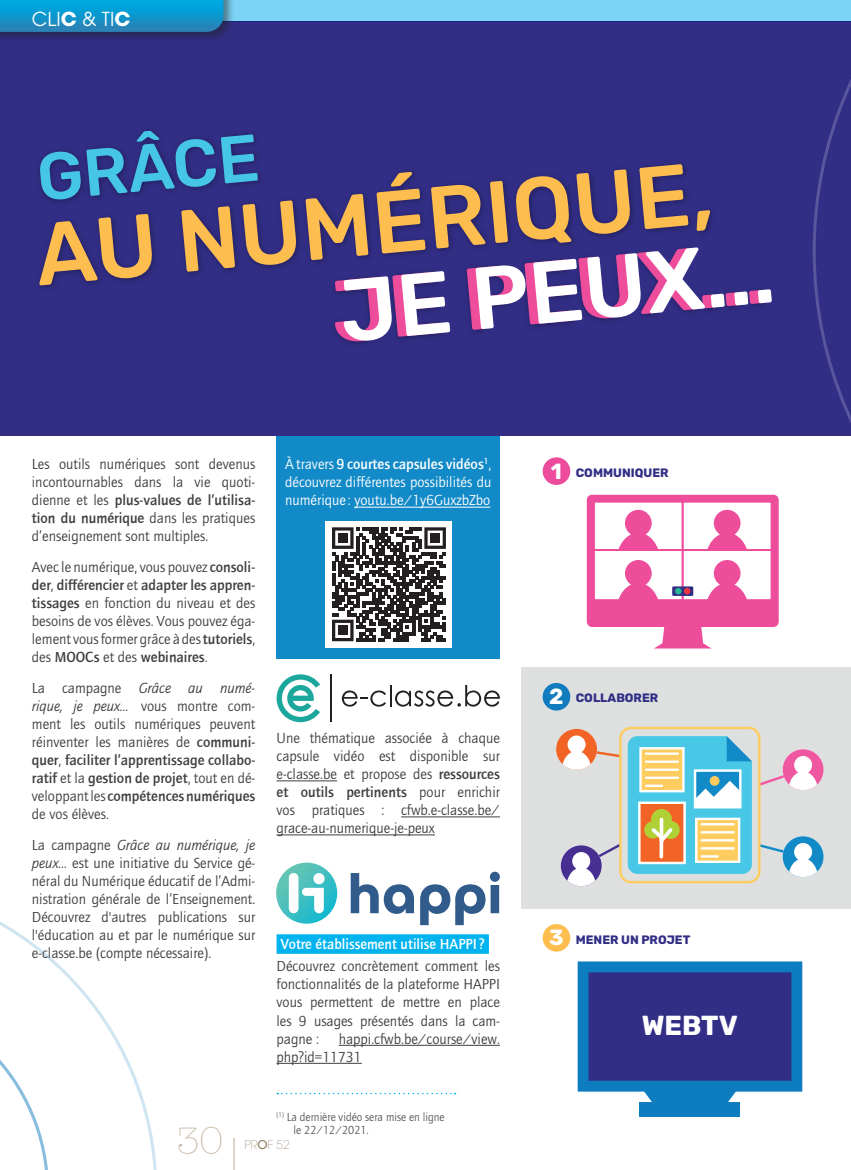
<style>
.page{position:relative;width:851px;height:1170px;background:#fff}
.page>*{position:absolute;margin:0;border:0;box-sizing:border-box;transform-origin:0 0}
.t1{font:300 37.5px "American Typewriter";color:#c7baa8}
.t2{font:700 27.45px "Rubik";color:#fff}
.t3{font:700 21.9px "Rubik";color:#fff}
.t4{font:19.2px "Avant Garde";color:#fff}
.t5{font:15px/18px "Quay Sans";color:#3e3e3f;text-align:justify}
.t6{font:15px/18px "Quay Sans";color:#fff;text-align:justify}
.t7{font:500 15px "Quay Sans";color:#fff}
.t8{font:700 12.15px "Rubik";color:#322e86}
.t9{font:12px/13.5px "Quay Sans";color:#57585a;scale:.96 1}
.t10{font:200 12px "Avant Garde";color:#938065}
.s1{font-weight:700}
.s2{font-weight:500}
.s3{font-style:italic}
</style>
<div class="page">
<div style="left:276px;top:436px;width:224px;height:222px;background:#138ac8"></div>
<svg style="left:0;top:921px;width:157px;height:248px"></svg>
<div style="left:0;top:21px;width:850px;height:415px;background:#322e86"></div>
<svg style="left:812px;top:21px;width:38px;height:400px"></svg>
<svg style="left:305px;top:164px;width:466px;height:177px"></svg>
<svg style="left:39px;top:131px;width:257px;height:154px"></svg>
<div style="left:521px;top:667px;width:329px;height:241px;background:#dde0df"></div>
<div style="left:542px;top:457px;width:28px;height:28px;background:#ed4c9c;border-radius:50%"></div>
<div style="left:542px;top:683px;width:28px;height:27px;background:#127cbf;border-radius:50%"></div>
<div style="left:542px;top:923px;width:28px;height:28px;background:#fdbe4f;border-radius:50%"></div>
<div style="left:640px;top:1101px;width:99px;height:15px;background:#0e7dbf"></div>
<svg style="left:577px;top:961px;width:225px;height:142px;background:#344d9b"></svg>
<svg style="left:586px;top:494px;width:192px;height:154px"></svg>
<div style="left:683px;top:588px;width:7px;height:6px;background:#ee3542;border-radius:50%"></div>
<hr style="left:850px;top:436px;width:1px;height:231px;background:#dde0df">
<hr style="left:850px;top:908px;width:1px;height:261px;background:#dde0df">
<div style="left:326px;top:521px;width:126px;height:126px;background:#fff"></div>
<svg style="left:332px;top:527px;width:114px;height:114px"></svg>
<div style="left:338px;top:533px;width:9px;height:9px;background:#231f20"></div>
<div style="left:430px;top:533px;width:9px;height:9px;background:#231f20"></div>
<div style="left:338px;top:625px;width:9px;height:10px;background:#231f20"></div>
<div style="left:556px;top:728px;width:41px;height:41px;background:#f26426;border-radius:50%"></div>
<div style="left:782px;top:749px;width:41px;height:41px;background:#ef57a0;border-radius:50%"></div>
<svg style="left:560px;top:845px;width:41px;height:41px"></svg>
<div style="left:782px;top:836px;width:41px;height:41px;background:#138ac8;border-radius:50%"></div>
<svg style="left:562px;top:735px;width:255px;height:151px"></svg>
<div style="left:619px;top:726px;width:141px;height:157px;border:2px solid #fecc5f;border-radius:11px"></div>
<hr style="left:354px;top:506px;width:136px;height:1px;background:#fff">
<hr style="left:276px;top:780px;width:61px;height:1px;background:#3e3e3f">
<hr style="left:401px;top:816px;width:99px;height:1px;background:#3e3e3f">
<hr style="left:276px;top:834px;width:159px;height:1px;background:#3e3e3f">
<div style="left:276px;top:934px;width:213px;height:19px;background:#00b3ef"></div>
<hr style="left:339px;top:1044px;width:161px;height:1px;background:#3e3e3f">
<hr style="left:276px;top:1062px;width:86px;height:1px;background:#3e3e3f">
<svg style="left:277px;top:1092px;width:178px;height:2px"></svg>
<svg style="left:276px;top:862px;width:61px;height:61px;background:#49c1c2"></svg>
<div style="left:289px;top:873px;width:9px;height:40px;background:#fff;border-radius:5px"></div>
<svg style="left:302px;top:873px;width:22px;height:40px"></svg>
<svg style="left:350px;top:873px;width:64px;height:40px"></svg>
<svg style="left:420px;top:871px;width:80px;height:54px"></svg>
<svg style="left:276px;top:674px;width:44px;height:48px"></svg>
<svg style="left:342px;top:690px;width:44px;height:16px"></svg>
<hr style="left:389px;top:685px;width:2px;height:21px;background:#231f20">
<svg style="left:395px;top:685px;width:105px;height:21px"></svg>
<hr style="left:330px;top:674px;width:1px;height:48px;background:#231f20">
<hr style="left:233px;top:1137px;width:2px;height:32px;background:#d2c7b7">
<div style="left:0;top:0;width:850px;height:21px;background:#7cd3f6"></div>
<div style="left:0;top:0;width:235px;height:43px;background:#231f20;opacity:.5"></div>
<svg style="left:0;top:0;width:223px;height:32px;background:#0f94cb"></svg>
<p class="t4" style="left:32px;top:8px;width:99px">Cli<span class="s1">c</span> &amp; TI<span class="s1">C</span></p>
<p class="t5" style="left:32px;top:455px;width:225px">Les outils numériques sont devenus incontournables dans la vie quoti&shy;dienne et les <span class="s2">plus-values de l’utilisa&shy;tion du numérique</span> dans les pratiques d’enseignement sont multiples.</p>
<p class="t5" style="left:32px;top:558px;width:225px">Avec le numérique, vous pouvez <span class="s2">consoli&shy;der</span>, <span class="s2">différencier</span> et <span class="s2">adapter les appren&shy;tissages</span> en fonction du niveau et des besoins de vos élèves. Vous pouvez éga&shy;lement vous former grâce à des <span class="s2">tutoriels</span>, des <span class="s2">MOOCs</span> et des <span class="s2">webinaires</span>.</p>
<p class="t5" style="left:32px;top:679px;width:225px">La campagne <span class="s3">Grâce au numé&shy;rique, je peux…</span> vous montre com&shy;ment les outils numériques peuvent réinventer les manières de <span class="s2">communi&shy;quer</span>, <span class="s2">faciliter l’apprentissage collabo&shy;ratif</span> et la <span class="s2">gestion de projet</span>, tout en dé&shy;veloppant les <span class="s2">compétences numériques </span>de vos élèves.</p>
<p class="t5" style="left:32px;top:836px;width:225px">La campagne <span class="s3">Grâce au numérique, je peux…</span> est une initiative du Service gé&shy;néral du Numérique éducatif de l’Admi&shy;nistration générale de l’Enseignement.<br>Découvrez d'autres publications sur l'éducation au et par le numérique sur e-classe.be (compte nécessaire).</p>
<p class="t6" style="left:285px;top:455px;width:208px">À travers <span class="s2">9 courtes capsules vidéos</span><sup>1</sup>, découvrez différentes possibilités du numérique : youtu.be/1y6GuxzbZbo</p>
<p class="t5" style="left:276px;top:729px;width:225px">Une thématique associée à chaque capsule vidéo est disponible sur e-classe.be et propose des <span class="s2">ressources et outils pertinents</span> pour enrichir vos pratiques : cfwb.e-classe.be/ grace-au-numerique-je-peux</p>
<p class="t7" style="left:281px;top:935px;width:205px">Votre établissement utilise HAPPI ?</p>
<p class="t5" style="left:276px;top:957px;width:225px">Découvrez concrètement comment les fonctionnalités de la plateforme HAPPI vous permettent de mettre en place les 9 usages présentés dans la cam&shy;pagne :</p>
<p class="t5" style="left:276px;top:1029px;width:225px;text-indent:62px">happi.cfwb.be/course/view. php?id=11731</p>
<h1 class="t1" style="left:176px;top:1119px;width:49px">30</h1>
<p class="t9" style="left:293px;top:1109px;width:159px;text-indent:-17px"><sup>(1)</sup> La dernière vidéo sera mise en ligne le 22/12/2021.</p>
<p class="t10" style="left:244px;top:1137px;width:47px">PR<span class="s2">O</span>F 52</p>
<h3 class="t3" style="left:551px;top:458px;width:13px">1</h3>
<p class="t8" style="left:575px;top:465px;width:94px">COMMUNIQUER</p>
<h3 class="t3" style="left:549px;top:683px;width:16px">2</h3>
<p class="t8" style="left:575px;top:691px;width:84px">COLLABORER</p>
<h3 class="t3" style="left:549px;top:924px;width:16px">3</h3>
<p class="t8" style="left:575px;top:932px;width:116px">MENER UN PROJET</p>
<h2 class="t2" style="left:641px;top:1009px;width:97px">WEBTV</h2>
</div>
